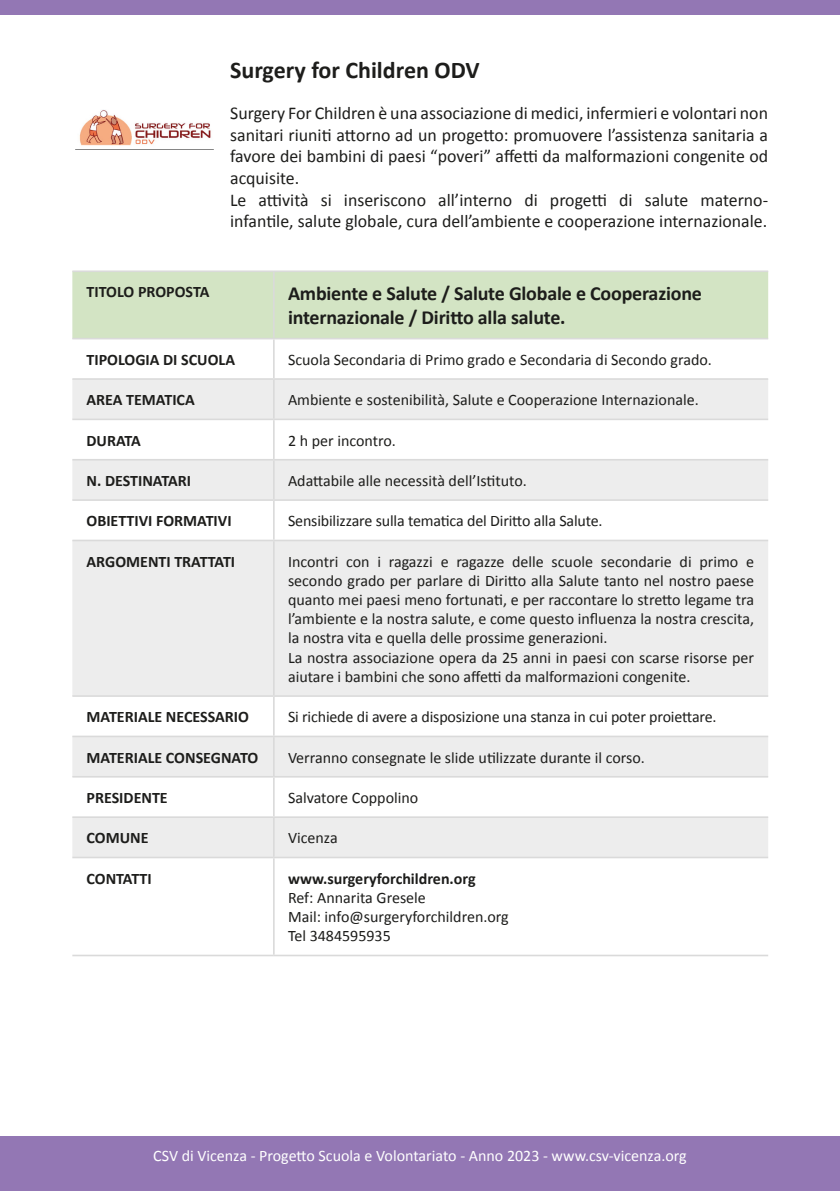
<style>
.page{position:relative;width:840px;height:1191px;background:#fff}
.page>*{position:absolute;margin:0;border:0;box-sizing:border-box;transform-origin:0 0}
.t1{font:700 24px "Calibri";color:#1d1d1b}
.t2{font:700 20px/24px "Calibri";letter-spacing:-.01em;color:#1d1d1b}
.t3{font:18px/21.6px "Calibri";color:#1d1d1b}
.t4{font:16px/19.2px "Calibri";color:#1d1d1b}
.t5{font:700 16px "Calibri";color:#1d1d1b}
.t6{font:16px "Calibri";color:#fff}
</style>
<div class="page">
<div style="left:0;top:1137px;width:839px;height:54px;background:#9377b4"></div>
<img style="left:75px;top:109px;width:138px;height:41px">
<div style="left:72px;top:272px;width:695px;height:66px;background:#d3e4c4"></div>
<svg style="left:72px;top:380px;width:695px;height:476px;fill:#ededed"></svg>
<hr style="left:72px;top:270px;width:202px;height:2px;background:#dadada">
<hr style="left:274px;top:270px;width:493px;height:2px;background:#dadada">
<hr style="left:273px;top:272px;width:1px;height:66px;background:#dadada">
<hr style="left:72px;top:338px;width:202px;height:1px;background:#dadada">
<hr style="left:274px;top:338px;width:493px;height:1px;background:#dadada">
<hr style="left:273px;top:339px;width:1px;height:39px;background:#dadada">
<hr style="left:72px;top:378px;width:202px;height:2px;background:#dadada">
<hr style="left:274px;top:378px;width:493px;height:2px;background:#dadada">
<hr style="left:273px;top:380px;width:1px;height:38px;background:#dadada">
<hr style="left:72px;top:418px;width:202px;height:2px;background:#dadada">
<hr style="left:274px;top:418px;width:493px;height:2px;background:#dadada">
<hr style="left:273px;top:420px;width:1px;height:39px;background:#dadada">
<hr style="left:72px;top:459px;width:202px;height:1px;background:#dadada">
<hr style="left:274px;top:459px;width:493px;height:1px;background:#dadada">
<hr style="left:273px;top:460px;width:1px;height:39px;background:#dadada">
<hr style="left:72px;top:499px;width:202px;height:2px;background:#dadada">
<hr style="left:274px;top:499px;width:493px;height:2px;background:#dadada">
<hr style="left:273px;top:501px;width:1px;height:38px;background:#dadada">
<hr style="left:72px;top:539px;width:202px;height:2px;background:#dadada">
<hr style="left:274px;top:539px;width:493px;height:2px;background:#dadada">
<hr style="left:273px;top:541px;width:1px;height:154px;background:#dadada">
<hr style="left:72px;top:695px;width:202px;height:2px;background:#dadada">
<hr style="left:274px;top:695px;width:493px;height:2px;background:#dadada">
<hr style="left:273px;top:697px;width:1px;height:38px;background:#dadada">
<hr style="left:72px;top:735px;width:202px;height:2px;background:#dadada">
<hr style="left:274px;top:735px;width:493px;height:2px;background:#dadada">
<hr style="left:273px;top:737px;width:1px;height:39px;background:#dadada">
<hr style="left:72px;top:776px;width:202px;height:1px;background:#dadada">
<hr style="left:274px;top:776px;width:493px;height:1px;background:#dadada">
<hr style="left:273px;top:777px;width:1px;height:39px;background:#dadada">
<hr style="left:72px;top:816px;width:202px;height:2px;background:#dadada">
<hr style="left:274px;top:816px;width:493px;height:2px;background:#dadada">
<hr style="left:273px;top:818px;width:1px;height:38px;background:#dadada">
<hr style="left:72px;top:856px;width:202px;height:2px;background:#dadada">
<hr style="left:274px;top:856px;width:493px;height:2px;background:#dadada">
<hr style="left:273px;top:858px;width:1px;height:96px;background:#dadada">
<hr style="left:72px;top:954px;width:202px;height:2px;background:#dadada">
<hr style="left:274px;top:954px;width:493px;height:2px;background:#dadada">
<div style="left:0;top:0;width:839px;height:15px;background:#9377b4"></div>
<h1 class="t1" style="left:230px;top:60px;width:251px">Surgery for Children ODV</h1>
<p class="t3" style="left:230px;top:104px;width:539px">Surgery For Children è una associazione di medici, infermieri e volontari non sanitari riuniti attorno ad un progetto: promuovere l’assistenza sanitaria a favore dei bambini di paesi “poveri” affetti da malformazioni congenite od acquisite.<br>Le attività si inseriscono all’interno di progetti di salute materno&shy;infantile, salute globale, cura dell’ambiente e cooperazione internazionale.</p>
<p class="t5" style="left:86px;top:285px;width:124px">TITOLO PROPOSTA</p>
<p class="t2" style="left:288px;top:283px;width:415px">Ambiente e Salute / Salute Globale e Cooperazione internazionale / Diritto alla salute.</p>
<p class="t5" style="left:86px;top:353px;width:150px">TIPOLOGIA DI SCUOLA</p>
<p class="t4" style="left:288px;top:351px;width:425px">Scuola Secondaria di Primo grado e Secondaria di Secondo grado.</p>
<p class="t5" style="left:86px;top:393px;width:110px">AREA TEMATICA</p>
<p class="t4" style="left:288px;top:391px;width:412px">Ambiente e sostenibilità, Salute e Cooperazione Internazionale.</p>
<p class="t5" style="left:86px;top:433px;width:56px">DURATA</p>
<p class="t4" style="left:288px;top:432px;width:109px">2 h per incontro.</p>
<p class="t5" style="left:86px;top:474px;width:106px">N. DESTINATARI</p>
<p class="t4" style="left:288px;top:472px;width:240px">Adattabile alle necessità dell’Istituto.</p>
<p class="t5" style="left:86px;top:514px;width:146px">OBIETTIVI FORMATIVI</p>
<p class="t4" style="left:288px;top:512px;width:316px">Sensibilizzare sulla tematica del Diritto alla Salute.</p>
<p class="t5" style="left:86px;top:554px;width:150px">ARGOMENTI TRATTATI</p>
<p class="t4" style="left:288px;top:553px;width:467px">Incontri con i ragazzi e ragazze delle scuole secondarie di primo e secondo grado per parlare di Diritto alla Salute tanto nel nostro paese quanto mei paesi meno fortunati, e per raccontare lo stretto legame tra l’ambiente e la nostra salute, e come questo influenza la nostra crescita, la nostra vita e quella delle prossime generazioni.<br>La nostra associazione opera da 25 anni in paesi con scarse risorse per aiutare i bambini che sono affetti da malformazioni congenite.</p>
<p class="t5" style="left:86px;top:710px;width:164px">MATERIALE NECESSARIO</p>
<p class="t4" style="left:288px;top:708px;width:430px">Si richiede di avere a disposizione una stanza in cui poter proiettare.</p>
<p class="t5" style="left:86px;top:750px;width:173px">MATERIALE CONSEGNATO</p>
<p class="t4" style="left:288px;top:749px;width:358px">Verranno consegnate le slide utilizzate durante il corso.</p>
<p class="t5" style="left:86px;top:791px;width:83px">PRESIDENTE</p>
<p class="t4" style="left:288px;top:789px;width:132px">Salvatore Coppolino</p>
<p class="t5" style="left:86px;top:831px;width:63px">COMUNE</p>
<p class="t4" style="left:288px;top:829px;width:51px">Vicenza</p>
<p class="t5" style="left:86px;top:871px;width:67px">CONTATTI</p>
<p class="t5" style="left:288px;top:871px;width:189px">www.surgeryforchildren.org</p>
<p class="t4" style="left:288px;top:889px;width:222px">Ref: Annarita Gresele<br>Mail: info@surgeryforchildren.org<br>Tel 3484595935</p>
<p class="t6" style="left:153px;top:1148px;width:534px">CSV di Vicenza - Progetto Scuola e Volontariato - Anno 2023 - www.csv-vicenza.org</p>
</div>
